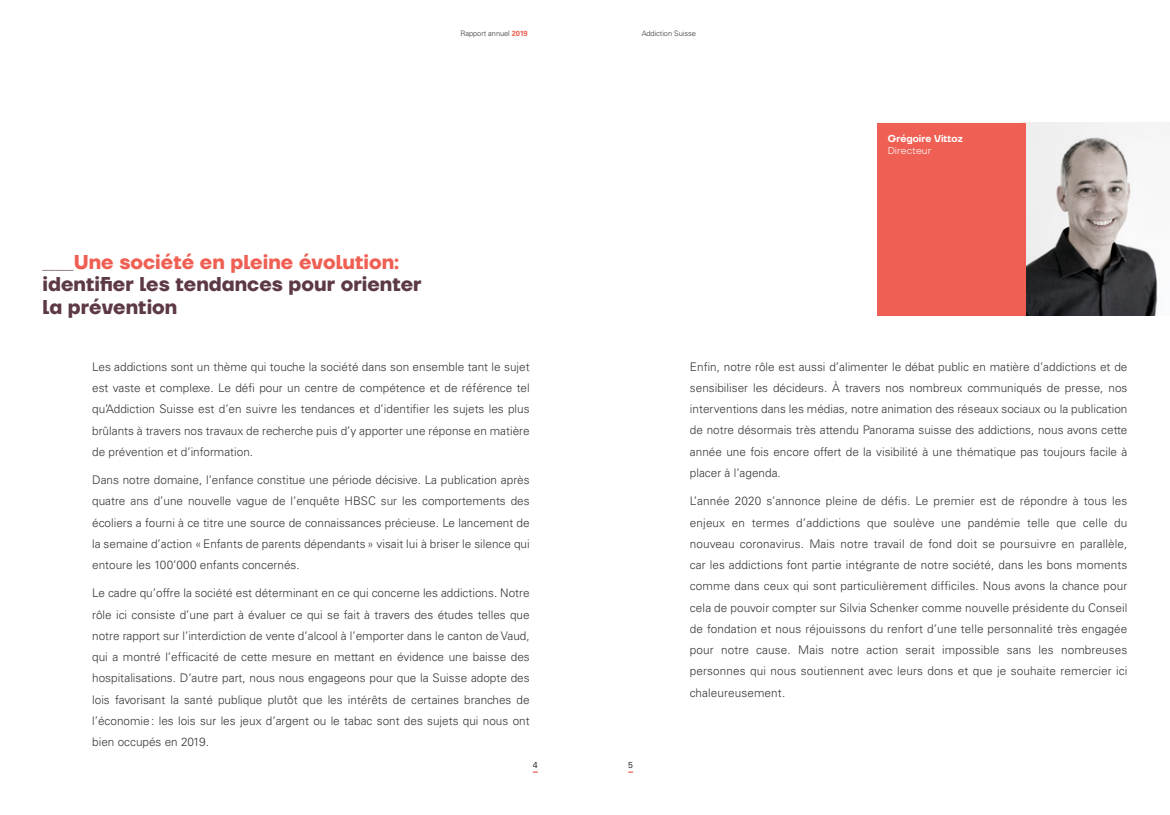
<style>
.page{position:relative;width:1170px;height:815px;background:#fff}
.page>*{position:absolute;margin:0;border:0;box-sizing:border-box;transform-origin:0 0}
.t1{font:700 20px/22.5px "TT Firs Neue";color:#5d3947}
.t2{font:300 11.88px/21.2px "Univers";color:#36363b;text-align:justify}
.t3{font:600 10px "TT Firs Neue";color:#fff}
.t4{font:300 10px "TT Firs Neue";color:#fff}
.t5{font:8.75px "Univers";color:#36363b}
.t6{font:300 7.5px "Univers";letter-spacing:-.01em;color:#36363b}
.s1{font-weight:700;color:#ef5f53}
.s2{font-family:"Univers";font-size:12.5px}
.s3{color:#ef5f53}
</style>
<div class="page">
<img style="left:1026px;top:123px;width:143px;height:192px">
<div style="left:877px;top:123px;width:149px;height:192px;background:#ef5f53"></div>
<p class="t6" style="left:460px;top:29px;width:69px">Rapport annuel <span class="s1">2019</span></p>
<p class="t6" style="left:641px;top:29px;width:56px">Addiction Suisse</p>
<h1 class="t1" style="left:43px;top:251px;width:380px"><span class="s2">_____</span><span class="s3">Une société en pleine évolution: </span>identifier les tendances pour orienter la prévention</h1>
<p class="t3" style="left:887px;top:132px;width:76px">Grégoire Vittoz</p>
<p class="t4" style="left:887px;top:143px;width:45px">Directeur</p>
<p class="t2" style="left:92px;top:356px;width:439px">Les addictions sont un thème qui touche la société dans son ensemble tant le sujet est vaste et complexe. Le défi pour un centre de compétence et de référence tel qu’Addiction Suisse est d’en suivre les tendances et d’identifier les sujets les plus brûlants à travers nos travaux de recherche puis d’y apporter une réponse en matière de prévention et d’information.</p>
<p class="t2" style="left:92px;top:469px;width:439px">Dans notre domaine, l’enfance constitue une période décisive. La publication après quatre ans d’une nouvelle vague de l’enquête HBSC sur les comportements des écoliers a fourni à ce titre une source de connaissances précieuse. Le lancement de la semaine d’action «Enfants de parents dépendants» visait lui à briser le silence qui entoure les 100’000 enfants concernés.</p>
<p class="t2" style="left:92px;top:583px;width:439px">Le cadre qu’offre la société est déterminant en ce qui concerne les addictions. Notre rôle ici consiste d’une part à évaluer ce qui se fait à travers des études telles que notre rapport sur l’interdiction de vente d’alcool à l’emporter dans le canton de Vaud, qui a montré l’efficacité de cette mesure en mettant en évidence une baisse des hospitalisations. D’autre part, nous nous engageons pour que la Suisse adopte des lois favorisant la santé publique plutôt que les intérêts de certaines branches de l’économie: les lois sur les jeux d’argent ou le tabac sont des sujets qui nous ont bien occupés en 2019.</p>
<p class="t5" style="left:533px;top:760px;width:6px">4</p>
<p class="t5" style="left:628px;top:760px;width:6px">5</p>
<p class="t2" style="left:690px;top:356px;width:439px">Enfin, notre rôle est aussi d’alimenter le débat public en matière d’addictions et de sensibiliser les décideurs. À travers nos nombreux communiqués de presse, nos interventions dans les médias, notre animation des réseaux sociaux ou la publication de notre désormais très attendu Panorama suisse des addictions, nous avons cette année une fois encore offert de la visibilité à une thématique pas toujours facile à placer à l’agenda.</p>
<p class="t2" style="left:690px;top:490px;width:439px">L’année 2020 s’annonce pleine de défis. Le premier est de répondre à tous les enjeux en termes d’addictions que soulève une pandémie telle que celle du nouveau coronavirus. Mais notre travail de fond doit se poursuivre en parallèle, car les addictions font partie intégrante de notre société, dans les bons moments comme dans ceux qui sont particulièrement difficiles. Nous avons la chance pour cela de pouvoir compter sur Silvia Schenker comme nouvelle présidente du Conseil de fondation et nous réjouissons du renfort d’une telle personnalité très engagée pour notre cause. Mais notre action serait impossible sans les nombreuses personnes qui nous soutiennent avec leurs dons et que je souhaite remercier ici chaleureusement.</p>
</div>
